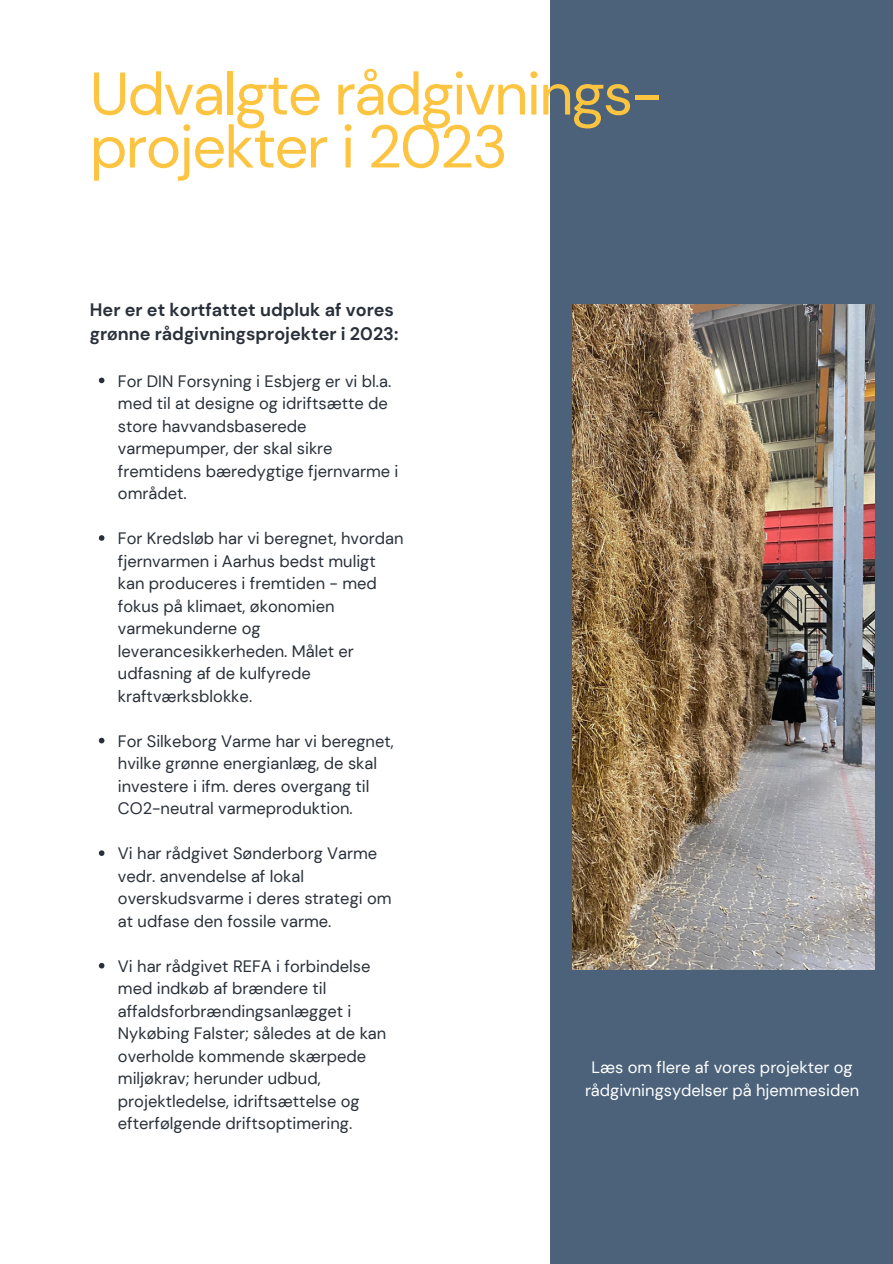
<style>
.page{position:relative;width:893px;height:1264px;background:#fff}
.page>*{position:absolute;margin:0;border:0;box-sizing:border-box;transform-origin:0 0}
.t1{font:60px/52.8px "DM Sans";letter-spacing:-.03em;color:#fcc440}
.t2{font:700 18px/24.8px "DM Sans";color:#293039}
.t3{font:16.5px/22.5px "DM Sans";color:#293039}
.t4{font:16.5px/22.5px "DM Sans";color:#fff;text-align:center}
</style>
<div class="page">
<div style="left:550px;top:0;width:342px;height:1263px;background:#4b627a"></div>
<img style="left:573px;top:304px;width:301px;height:665px">
<svg style="left:99px;top:377px;width:5px;height:6px"></svg>
<svg style="left:99px;top:535px;width:5px;height:6px"></svg>
<svg style="left:99px;top:737px;width:5px;height:6px"></svg>
<svg style="left:99px;top:850px;width:5px;height:6px"></svg>
<svg style="left:99px;top:962px;width:5px;height:6px"></svg>
<h1 class="t1" style="left:90px;top:68px;width:573px">Udvalgte rådgivnings&shy;projekter i 2023</h1>
<p class="t2" style="left:90px;top:297px;width:310px">Her er et kortfattet udpluk af vores grønne rådgivningsprojekter i 2023:</p>
<p class="t3" style="left:118px;top:370px;width:282px">For DIN Forsyning i Esbjerg er vi bl.a. med til at designe og idriftsætte de store havvandsbaserede varmepumper, der skal sikre fremtidens bæredygtige fjernvarme i området.</p>
<p class="t3" style="left:118px;top:527px;width:287px">For Kredsløb har vi beregnet, hvordan fjernvarmen i Aarhus bedst muligt kan produceres i fremtiden - med fokus på klimaet, økonomien varmekunderne og leverancesikkerheden. Målet er udfasning af de kulfyrede kraftværksblokke.</p>
<p class="t3" style="left:118px;top:730px;width:277px">For Silkeborg Varme har vi beregnet, hvilke grønne energianlæg, de skal investere i ifm. deres overgang til CO2-neutral varmeproduktion.</p>
<p class="t3" style="left:118px;top:842px;width:275px">Vi har rådgivet Sønderborg Varme vedr. anvendelse af lokal overskudsvarme i deres strategi om at udfase den fossile varme.</p>
<p class="t3" style="left:118px;top:955px;width:270px">Vi har rådgivet REFA i forbindelse med indkøb af brændere til affaldsforbrændingsanlægget i<br>Nykøbing Falster; således at de kan overholde kommende skærpede miljøkrav; herunder udbud, projektledelse, idriftsættelse og efterfølgende driftsoptimering.</p>
<p class="t4" style="left:585px;top:1056px;width:275px">Læs om flere af vores projekter og rådgivningsydelser på hjemmesiden</p>
</div>
